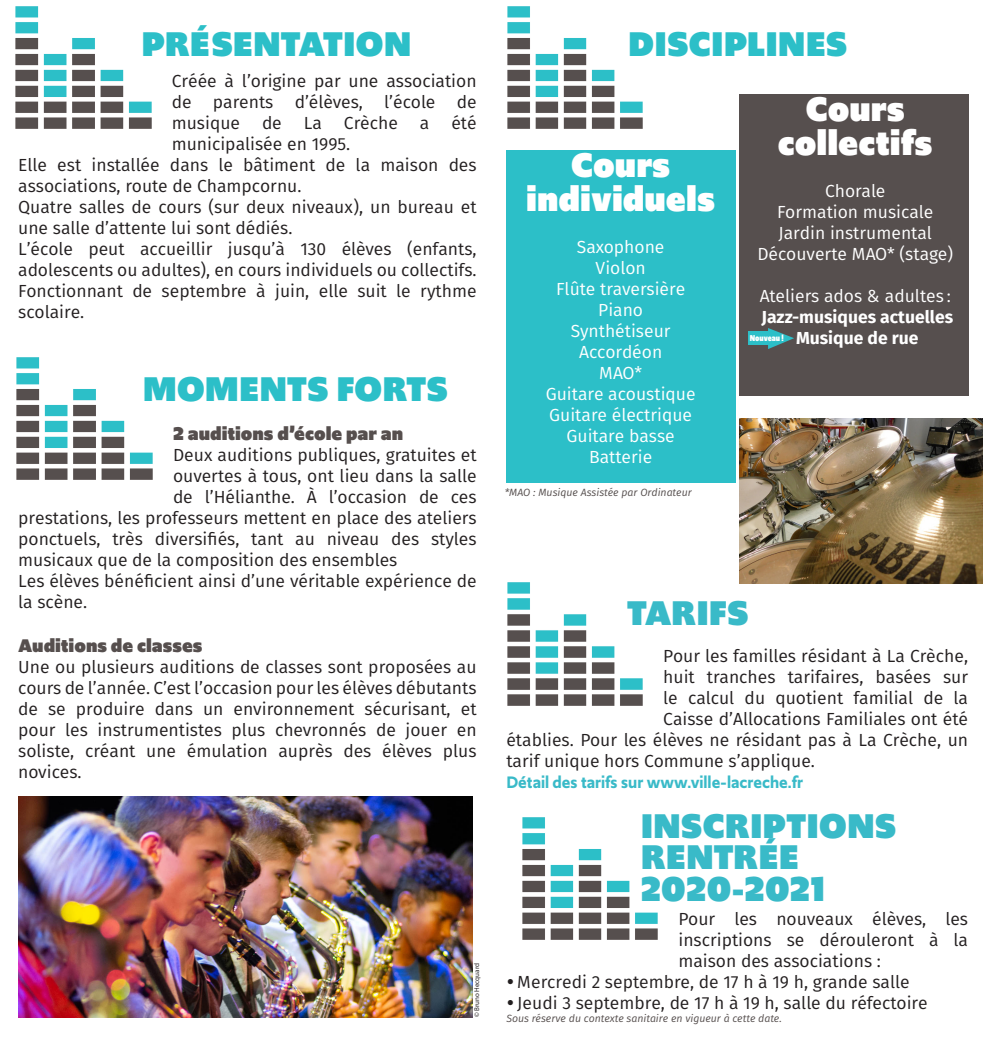
<style>
.page{position:relative;width:983px;height:1042px;background:#fff}
.page>*{position:absolute;margin:0;border:0;box-sizing:border-box;transform-origin:0 0}
.t1{font:900 36.05px "Upgrade";letter-spacing:-.005em;color:#2cbfc8}
.t2{font:900 36.05px "Upgrade";letter-spacing:-.005em;color:#39bac8}
.t3{font:900 36.05px "Upgrade";color:#fff}
.t4{font:900 19.25px "Upgrade";color:#564f4e}
.t5{font:17.5px/21px "Fira Sans";color:#231f20}
.t6{font:17.5px "Fira Sans";color:#fff}
.t7{font:600 17.5px "Upgrade";color:#39bac8}
.t8{font:700 17.5px "Fira Sans";color:#fff}
.t9{font:italic 10.5px "Fira Sans";color:#564f4e}
.t10{font:900 8.92px "Upgrade";color:#fff;scale:.8 1}
.t11{font:7px "Myriad Pro";color:#231f20}
</style>
<div class="page">
<img style="left:18px;top:796px;width:454px;height:221px">
<img style="left:739px;top:418px;width:243px;height:165px">
<img style="left:507px;top:6px;width:135px;height:123px">
<img style="left:16px;top:6px;width:135px;height:123px">
<img style="left:17px;top:358px;width:135px;height:122px">
<div style="left:506px;top:150px;width:229px;height:332px;background:#2cbfc8"></div>
<div style="left:739px;top:94px;width:229px;height:302px;background:#564f4e"></div>
<img style="left:522px;top:818px;width:135px;height:122px">
<img style="left:507px;top:583px;width:135px;height:122px">
<div style="left:748px;top:331px;width:26px;height:14px;background:#2cbfc8"></div>
<svg style="left:768px;top:328px;width:26px;height:21px"></svg>
<p class="t1" style="left:141px;top:21px;width:271px">PRÉ SENTATION</p>
<p class="t1" style="left:628px;top:21px;width:221px">DISCIPLINES</p>
<p class="t5" style="left:172px;top:70px;width:306px;text-align:justify">Créée à l’origine par une association de parents d’élèves, l’école de musique</p>
<p class="t5" style="left:262px;top:112px;width:21px">de</p>
<p class="t5" style="left:304px;top:112px;width:20px">La</p>
<p class="t5" style="left:344px;top:112px;width:56px">Crèche</p>
<p class="t5" style="left:420px;top:112px;width:11px">a</p>
<p class="t5" style="left:451px;top:112px;width:27px">été</p>
<p class="t5" style="left:172px;top:133px;width:180px">municipalisée en 1995.</p>
<p class="t5" style="left:18px;top:154px;width:460px">Elle est installée dans le bâtiment de la maison des associations, route de Champcornu.</p>
<p class="t5" style="left:18px;top:196px;width:460px">Quatre salles de cours (sur deux niveaux), un bureau et une salle d’attente lui sont dédiés.</p>
<p class="t5" style="left:18px;top:238px;width:460px">L’école peut accueillir jusqu’à 130 élèves (enfants, adolescents ou adultes), en cours individuels ou collectifs.</p>
<p class="t5" style="left:18px;top:280px;width:460px">Fonctionnant de septembre à juin, elle suit le rythme scolaire.</p>
<p class="t1" style="left:143px;top:366px;width:307px">MOMENTS FORTS</p>
<p class="t4" style="left:173px;top:421px;width:231px">2 auditions d’école par an</p>
<p class="t5" style="left:173px;top:444px;width:305px">Deux auditions publiques, gratuites et</p>
<p class="t5" style="left:173px;top:465px;width:305px">ouvertes à tous, ont lieu dans la salle</p>
<p class="t5" style="left:173px;top:486px;width:305px">de l’Hélianthe. À l’occasion de ces</p>
<p class="t5" style="left:18px;top:507px;width:460px">prestations, les professeurs mettent en place des ateliers</p>
<p class="t5" style="left:18px;top:528px;width:460px">ponctuels, très diversifiés, tant au niveau des styles</p>
<p class="t5" style="left:18px;top:549px;width:380px">musicaux que de la composition des ensembles</p>
<p class="t5" style="left:18px;top:570px;width:460px">Les élèves bénéficient ainsi d’une véritable expérience de la scène.</p>
<p class="t4" style="left:18px;top:633px;width:186px">Auditions de classes</p>
<p class="t5" style="left:18px;top:656px;width:460px;text-align:justify">Une ou plusieurs auditions de classes sont proposées au cours de l’année. C’est l’occasion pour les élèves débutants de se produire dans un environnement sécurisant, et pour les instrumentistes plus chevronnés de jouer en soliste, créant une émulation auprès des élèves plus novices.</p>
<p class="t11" style="left:472px;top:1017px;width:55px;rotate:-90deg">© Bruno Hecquard</p>
<p class="t3" style="left:571px;top:142px;width:101px">Cours</p>
<p class="t3" style="left:526px;top:175px;width:190px">individuels</p>
<p class="t6" style="left:576px;top:234px;width:89px">Saxophone</p>
<p class="t6" style="left:595px;top:255px;width:52px">Violon</p>
<p class="t6" style="left:556px;top:276px;width:131px">Flûte traversière</p>
<p class="t6" style="left:598px;top:297px;width:46px">Piano</p>
<p class="t6" style="left:570px;top:318px;width:101px">Synthétiseur</p>
<p class="t6" style="left:579px;top:339px;width:85px">Accordéon</p>
<p class="t6" style="left:599px;top:360px;width:45px">MAO*</p>
<p class="t6" style="left:545px;top:381px;width:151px">Guitare acoustique</p>
<p class="t6" style="left:549px;top:402px;width:144px">Guitare électrique</p>
<p class="t6" style="left:566px;top:423px;width:110px">Guitare basse</p>
<p class="t6" style="left:589px;top:444px;width:65px">Batterie</p>
<p class="t9" style="left:504px;top:485px;width:188px">*MAO : Musique Assistée par Ordinateur</p>
<p class="t3" style="left:805px;top:86px;width:101px">Cours</p>
<p class="t3" style="left:777px;top:119px;width:156px">collectifs</p>
<p class="t6" style="left:824px;top:178px;width:62px">Chorale</p>
<p class="t6" style="left:776px;top:199px;width:158px">Formation musicale</p>
<p class="t6" style="left:778px;top:220px;width:155px">Jardin instrumental</p>
<p class="t6" style="left:757px;top:241px;width:197px">Découverte MAO* (stage)</p>
<p class="t6" style="left:759px;top:283px;width:192px">Ateliers ados &amp; adultes :</p>
<p class="t8" style="left:761px;top:302px;width:193px">Jazz-musiques actuelles</p>
<p class="t8" style="left:795px;top:323px;width:124px">Musique de rue</p>
<p class="t10" style="left:749px;top:332px;width:44px">Nouveau !</p>
<p class="t2" style="left:626px;top:590px;width:124px">TARIFS</p>
<p class="t5" style="left:663px;top:645px;width:306px">Pour les familles résidant à La Crèche,</p>
<p class="t5" style="left:663px;top:666px;width:306px">huit tranches tarifaires, basées sur</p>
<p class="t5" style="left:663px;top:687px;width:306px">le calcul du quotient familial de la</p>
<p class="t5" style="left:663px;top:708px;width:306px">Caisse d’Allocations Familiales ont été</p>
<p class="t5" style="left:506px;top:729px;width:463px">établies. Pour les élèves ne résidant pas à La Crèche, un</p>
<p class="t5" style="left:506px;top:750px;width:310px">tarif unique hors Commune s’applique.</p>
<p class="t7" style="left:506px;top:770px;width:298px">Détail des tarifs sur www.ville-lacreche.fr</p>
<p class="t2" style="left:640px;top:803px;width:257px">INSCRIPTIONS</p>
<p class="t2" style="left:640px;top:834px;width:160px">RENTRÉE</p>
<p class="t2" style="left:640px;top:866px;width:186px">2020-2021</p>
<p class="t5" style="left:678px;top:908px;width:291px;text-align:justify">Pour les nouveaux élèves, les inscriptions se dérouleront à la maison des associations :</p>
<p class="t5" style="left:506px;top:971px;width:405px">• Mercredi 2 septembre, de 17 h à 19 h, grande salle</p>
<p class="t5" style="left:506px;top:992px;width:423px">• Jeudi 3 septembre, de 17 h à 19 h, salle du réfectoire</p>
<p class="t9" style="left:506px;top:1010px;width:277px">Sous réserve du contexte sanitaire en vigueur à cette date.</p>
</div>
